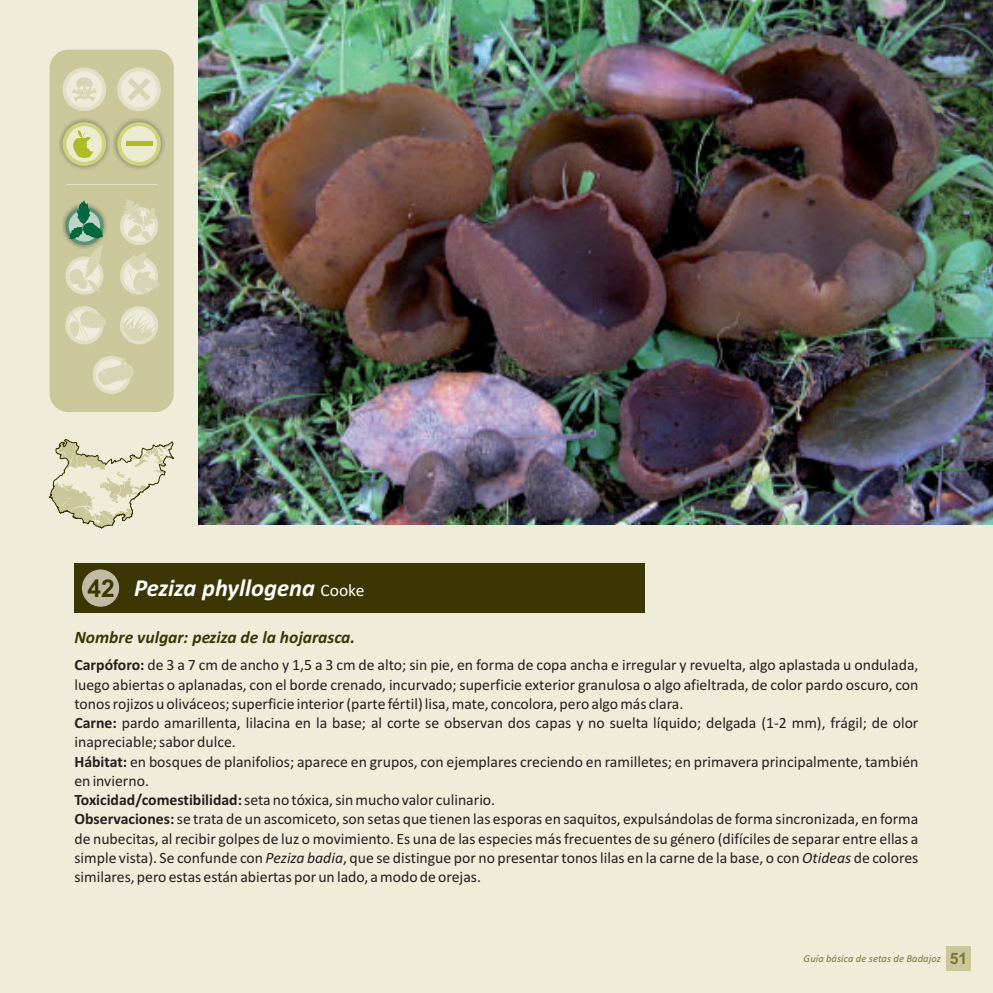
<style>
.page{position:relative;width:993px;height:993px;background:#fff}
.page>*{position:absolute;margin:0;border:0;box-sizing:border-box;transform-origin:0 0}
.t1{font:italic 700 24.5px "Calibri";color:#fff}
.t2{font:700 24.5px "Arial";color:#3b3604}
.t3{font:italic 700 17.5px "Calibri";color:#3b3604}
.t4{font:15.75px/19.2px "Calibri";color:#231f20}
.t5{font:italic 10.5px "Calibri";letter-spacing:.01em;color:#7a7537}
.s1{font-weight:400;font-style:normal;font-size:17.5px}
.s2{font-weight:700}
.s3{font-style:italic}
.s4{font-family:"Arial";font-weight:700;font-style:normal;font-size:15.75px}
</style>
<div class="page">
<div style="left:0;top:0;width:992px;height:992px;background:#efedda"></div>
<div style="left:74px;top:563px;width:571px;height:49px;background:#3b3604"></div>
<div style="left:82px;top:569px;width:37px;height:37px;background:#c1bba5;border-radius:50%"></div>
<div style="left:945px;top:945px;width:25px;height:25px;background:#cac89b"></div>
<div style="left:50px;top:50px;width:124px;height:362px;background:#cac89b;border-radius:19px"></div>
<svg style="left:120px;top:207px;width:38px;height:38px"></svg>
<svg style="left:65px;top:256px;width:38px;height:38px"></svg>
<svg style="left:120px;top:256px;width:38px;height:38px"></svg>
<svg style="left:65px;top:306px;width:38px;height:38px"></svg>
<svg style="left:120px;top:306px;width:38px;height:38px"></svg>
<svg style="left:93px;top:355px;width:38px;height:39px"></svg>
<svg style="left:63px;top:67px;width:43px;height:44px"></svg>
<svg style="left:72px;top:75px;width:25px;height:26px"></svg>
<svg style="left:117px;top:67px;width:44px;height:44px"></svg>
<svg style="left:127px;top:78px;width:23px;height:23px"></svg>
<svg style="left:124px;top:199px;width:32px;height:41px"></svg>
<svg style="left:67px;top:248px;width:37px;height:43px"></svg>
<svg style="left:128px;top:252px;width:33px;height:42px"></svg>
<svg style="left:67px;top:310px;width:39px;height:36px"></svg>
<svg style="left:123px;top:312px;width:34px;height:29px"></svg>
<svg style="left:94px;top:357px;width:40px;height:29px"></svg>
<img style="left:114px;top:119px;width:50px;height:50px">
<img style="left:59px;top:119px;width:51px;height:50px">
<svg style="left:63px;top:122px;width:43px;height:44px"></svg>
<svg style="left:73px;top:130px;width:20px;height:28px"></svg>
<svg style="left:117px;top:122px;width:44px;height:44px"></svg>
<div style="left:126px;top:141px;width:26px;height:5px;background:#afbb25"></div>
<img style="left:62px;top:210px;width:44px;height:38px">
<svg style="left:65px;top:207px;width:38px;height:38px"></svg>
<svg style="left:69px;top:200px;width:34px;height:39px"></svg>
<hr style="left:67px;top:184px;width:89px;height:1px;background:#dedec1">
<img style="left:199px;top:0;width:793px;height:524px">
<svg style="left:49px;top:439px;width:125px;height:89px"></svg>
<h1 class="t2" style="left:87px;top:579px;width:29px">42</h1>
<h1 class="t1" style="left:134px;top:578px;width:232px">Peziza phyllogena <span class="s1">Cooke</span></h1>
<p class="t3" style="left:74px;top:629px;width:282px">Nombre vulgar: peziza de la hojarasca.</p>
<p class="t4" style="left:74px;top:656px;width:845px"><span class="s2">Carpóforo:</span> de 3 a 7 cm de ancho y 1,5 a 3 cm de alto; sin pie, en forma de copa ancha e irregular y revuelta, algo aplastada u ondulada, luego abiertas o aplanadas, con el borde crenado, incurvado; superficie exterior granulosa o algo afieltrada, de color pardo oscuro, con tonos rojizos u oliváceos; superficie interior (parte fértil) lisa, mate, concolora, pero algo más clara.<br><span class="s2">Carne:</span> pardo amarillenta, lilacina en la base; al corte se observan dos capas y no suelta líquido; delgada (1-2 mm), frágil; de olor inapreciable; sabor dulce.<br><span class="s2">Hábitat:</span> en bosques de planifolios; aparece en grupos, con ejemplares creciendo en ramilletes; en primavera principalmente, también en invierno.<br><span class="s2">Toxicidad/comestibilidad:</span>seta no tóxica, sin mucho valor culinario.<br><span class="s2">Observaciones:</span>se trata de un ascomiceto, son setas que tienen las esporas en saquitos, expulsándolas de forma sincronizada, en forma de nubecitas, al recibir golpes de luz o movimiento. Es una de las especies más frecuentes de su género (difíciles de separar entre ellas a simple vista). Se confunde con <span class="s3">Peziza badia</span>, que se distingue por no presentar tonos lilas en la carne de la base, o con <span class="s3">Otideas</span> de colores similares, pero estas están abiertas por un lado, a modo de orejas.</p>
<p class="t5" style="left:803px;top:953px;width:165px">Guía básica de setas de Badajoz <span class="s4">51</span></p>
</div>
